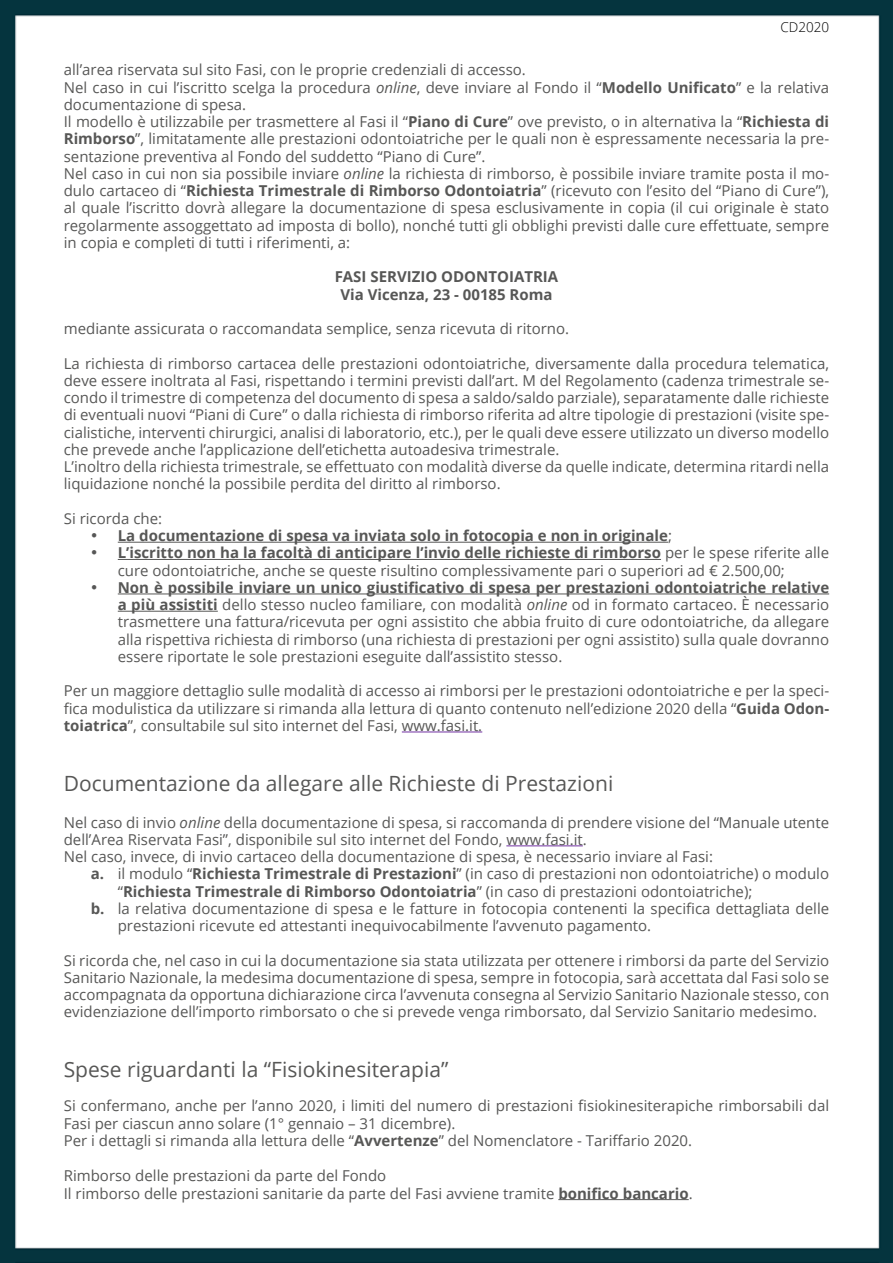
<style>
.page{position:relative;width:893px;height:1263px;background:#fff}
.page>*{position:absolute;margin:0;border:0;box-sizing:border-box;transform-origin:0 0}
.t1{font:21px "Open Sans";color:#575756}
.t2{font:15px/17.2px "Open Sans";color:#575756}
.t3{font:700 15px/17.2px "Open Sans";color:#575756;text-align:center}
.t4{font:300 13.5px "Open Sans";color:#000}
.s1{font-style:italic}
.s2{font-weight:700}
.s3{font-weight:400}
</style>
<div class="page">
<img style="left:0;top:0;width:893px;height:1263px">
<div style="left:172px;top:311px;width:538px;height:920px;background:#fff"></div>
<hr style="left:118px;top:542px;width:550px;height:1px;background:#575756">
<hr style="left:118px;top:559px;width:543px;height:1px;background:#575756">
<hr style="left:118px;top:594px;width:711px;height:1px;background:#575756">
<hr style="left:118px;top:611px;width:100px;height:1px;background:#575756">
<hr style="left:402px;top:732px;width:80px;height:1px;background:#7030a0">
<hr style="left:506px;top:845px;width:77px;height:1px;background:#7030a0">
<hr style="left:558px;top:1199px;width:131px;height:1px;background:#575756">
<p class="t4" style="left:780px;top:17px;width:50px">CD2020</p>
<p class="t2" style="left:64px;top:61px;width:767px">all’area riservata sul sito Fasi, con le proprie credenziali di accesso.<br>Nel caso in cui l’iscritto scelga la procedura <span class="s1">online</span>, deve inviare al Fondo il “<span class="s2">Modello Unificato</span>” e la relativa documentazione di spesa.<br>Il modello è utilizzabile per trasmettere al Fasi il “<span class="s2">Piano di Cure</span>” ove previsto, o in alternativa la “<span class="s2">Richiesta di Rimborso</span>”, limitatamente alle prestazioni odontoiatriche per le quali non è espressamente necessaria la pre&shy;sentazione preventiva al Fondo del suddetto “Piano di Cure”.<br>Nel caso in cui non sia possibile inviare <span class="s1">online</span> la richiesta di rimborso, è possibile inviare tramite posta il mo&shy;dulo cartaceo di “<span class="s2">Richiesta Trimestrale di Rimborso Odontoiatria</span>” (ricevuto con l’esito del “Piano di Cure”), al quale l’iscritto dovrà allegare la documentazione di spesa esclusivamente in copia (il cui originale è stato regolarmente assoggettato ad imposta di bollo), nonché tutti gli obblighi previsti dalle cure effettuate, sempre in copia e completi di tutti i riferimenti, a:</p>
<p class="t3" style="left:335px;top:268px;width:225px">FASI SERVIZIO ODONTOIATRIA<br>Via Vicenza, 23 - 00185 Roma</p>
<p class="t2" style="left:64px;top:320px;width:507px">mediante assicurata o raccomandata semplice, senza ricevuta di ritorno.</p>
<p class="t2" style="left:64px;top:354px;width:767px">La richiesta di rimborso cartacea delle prestazioni odontoiatriche, diversamente dalla procedura telematica, deve essere inoltrata al Fasi, rispettando i termini previsti dall’art. M del Regolamento (cadenza trimestrale se&shy;condo il trimestre di competenza del documento di spesa a saldo/saldo parziale), separatamente dalle richieste di eventuali nuovi “Piani di Cure” o dalla richiesta di rimborso riferita ad altre tipologie di prestazioni (visite spe&shy;cialistiche, interventi chirurgici, analisi di laboratorio, etc.), per le quali deve essere utilizzato un diverso modello che prevede anche l’applicazione dell’etichetta autoadesiva trimestrale.<br>L’inoltro della richiesta trimestrale, se effettuato con modalità diverse da quelle indicate, determina ritardi nella liquidazione nonché la possibile perdita del diritto al rimborso.</p>
<p class="t2" style="left:64px;top:509px;width:100px">Si ricorda che:</p>
<p class="t3" style="left:91px;top:527px;width:583px">• La documentazione di spesa va inviata solo in fotocopia e non in originale<span class="s3">;</span></p>
<p class="t2" style="left:118px;top:544px;width:713px;text-indent:-27px">• <span class="s2">L’iscritto non ha la facoltà di anticipare l’invio delle richieste di rimborso</span> per le spese riferite alle cure odontoiatriche, anche se queste risultino complessivamente pari o superiori ad € 2.500,00;</p>
<p class="t2" style="left:118px;top:578px;width:713px;text-align:justify;text-indent:-27px">• <span class="s2">Non è possibile inviare un unico giustificativo di spesa per prestazioni odontoiatriche relative a più assistiti</span> dello stesso nucleo familiare, con modalità <span class="s1">online</span> od in formato cartaceo. È necessario trasmettere una fattura/ricevuta per ogni assistito che abbia fruito di cure odontoiatriche, da allegare alla rispettiva richiesta di rimborso (una richiesta di prestazioni per ogni assistito) sulla quale dovranno essere riportate le sole prestazioni eseguite dall’assistito stesso.</p>
<p class="t2" style="left:64px;top:682px;width:767px;text-align:justify">Per un maggiore dettaglio sulle modalità di accesso ai rimborsi per le prestazioni odontoiatriche e per la speci&shy;fica modulistica da utilizzare si rimanda alla lettura di quanto contenuto nell’edizione 2020 della “<span class="s2">Guida Odon&shy;toiatrica</span>”, consultabile sul sito internet del Fasi, www.fasi.it.</p>
<h1 class="t1" style="left:64px;top:768px;width:551px">Documentazione da allegare alle Richieste di Prestazioni</h1>
<p class="t2" style="left:64px;top:813px;width:767px">Nel caso di invio <span class="s1">online</span> della documentazione di spesa, si raccomanda di prendere visione del “Manuale utente dell’Area Riservata Fasi”, disponibile sul sito internet del Fondo, www.fasi.it.<br>Nel caso, invece, di invio cartaceo della documentazione di spesa, è necessario inviare al Fasi:</p>
<p class="t2" style="left:91px;top:865px;width:740px"><span class="s2">a.</span> il modulo “<span class="s2">Richiesta Trimestrale di Prestazioni</span>” (in caso di prestazioni non odontoiatriche) o modulo</p>
<p class="t3" style="left:118px;top:882px;width:636px"><span class="s3">“</span>Richiesta Trimestrale di Rimborso Odontoiatria<span class="s3">” (in caso di prestazioni odontoiatriche);</span></p>
<p class="t2" style="left:91px;top:899px;width:740px"><span class="s2">b.</span> la relativa documentazione di spesa e le fatture in fotocopia contenenti la specifica dettagliata delle</p>
<p class="t2" style="left:118px;top:916px;width:535px">prestazioni ricevute ed attestanti inequivocabilmente l’avvenuto pagamento.</p>
<p class="t2" style="left:64px;top:951px;width:767px;text-align:justify">Si ricorda che, nel caso in cui la documentazione sia stata utilizzata per ottenere i rimborsi da parte del Servizio Sanitario Nazionale, la medesima documentazione di spesa, sempre in fotocopia, sarà accettata dal Fasi solo se accompagnata da opportuna dichiarazione circa l’avvenuta consegna al Servizio Sanitario Nazionale stesso, con evidenziazione dell’importo rimborsato o che si prevede venga rimborsato, dal Servizio Sanitario medesimo.</p>
<h1 class="t1" style="left:64px;top:1055px;width:386px">Spese riguardanti la “Fisiokinesiterapia”</h1>
<p class="t2" style="left:64px;top:1097px;width:767px">Si confermano, anche per l’anno 2020, i limiti del numero di prestazioni fisiokinesiterapiche rimborsabili dal<br>Fasi per ciascun anno solare (1° gennaio – 31 dicembre).<br>Per i dettagli si rimanda alla lettura delle “<span class="s2">Avvertenze</span>” del Nomenclatore - Tariffario 2020.</p>
<p class="t2" style="left:64px;top:1167px;width:630px">Rimborso delle prestazioni da parte del Fondo<br>Il rimborso delle prestazioni sanitarie da parte del Fasi avviene tramite <span class="s2">bonifico bancario</span>.</p>
</div>
